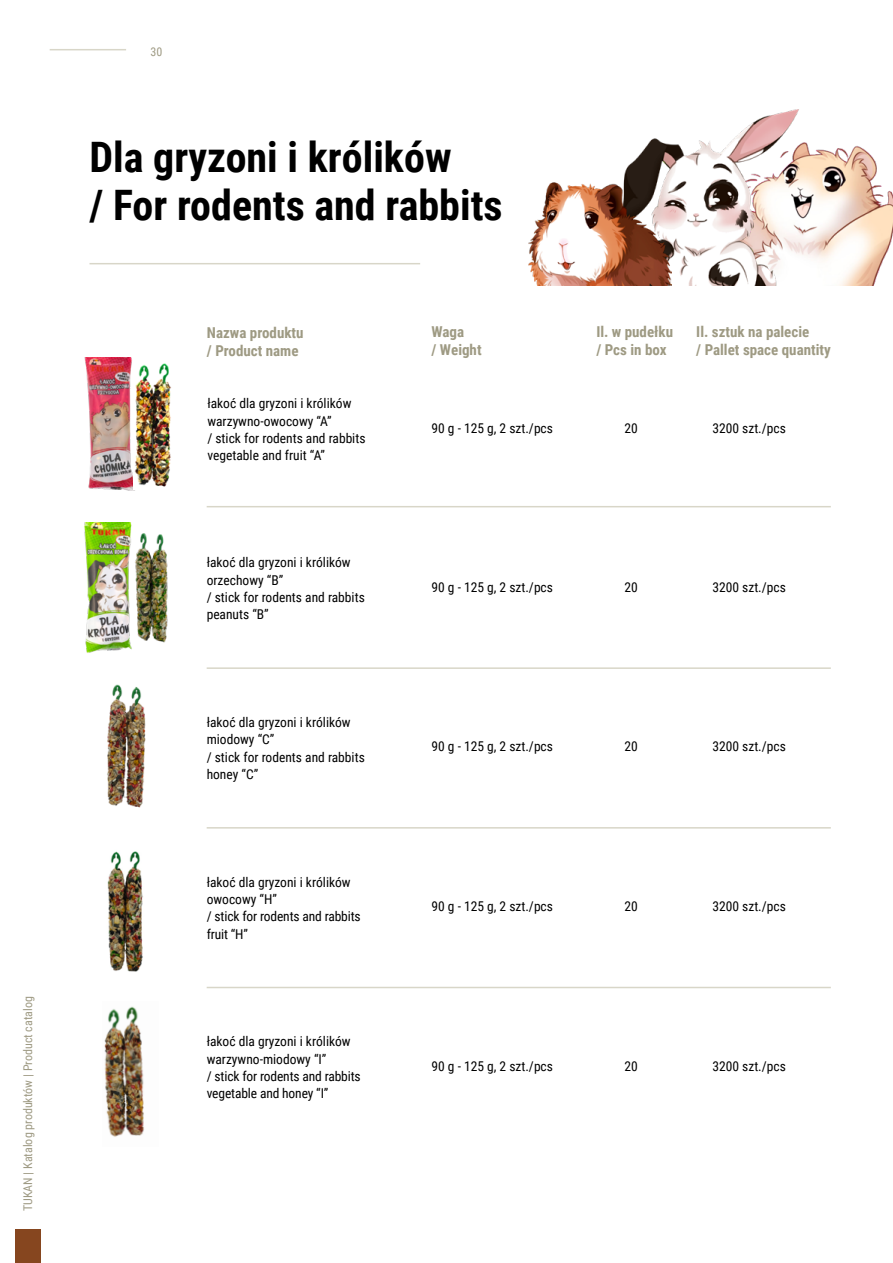
<style>
.page{position:relative;width:893px;height:1263px;background:#fff}
.page>*{position:absolute;margin:0;border:0;box-sizing:border-box;transform-origin:0 0}
.t1{font:700 42px/48px "Roboto Condensed";color:#000}
.t2{font:700 15px/18px "Roboto Condensed";color:#9e9a83}
.t3{font:13.5px/17.4px "Roboto Condensed";color:#000}
.t4{font:12px "Roboto Condensed";color:#9e9a83}
</style>
<div class="page">
<div style="left:15px;top:1229px;width:26px;height:34px;background:#86461f"></div>
<hr style="left:50px;top:49px;width:76px;height:1px;background:#d8d6c8">
<hr style="left:89px;top:263px;width:331px;height:1px;background:#d8d6c8">
<img style="left:804px;top:142px;width:89px;height:143px">
<img style="left:623px;top:109px;width:181px;height:176px">
<img style="left:528px;top:181px;width:144px;height:105px">
<hr style="left:207px;top:667px;width:624px;height:2px;background:#d8d6c8">
<hr style="left:207px;top:827px;width:624px;height:1px;background:#d8d6c8">
<hr style="left:207px;top:987px;width:624px;height:1px;background:#d8d6c8">
<hr style="left:207px;top:506px;width:624px;height:1px;background:#d8d6c8">
<img style="left:84px;top:358px;width:51px;height:133px">
<img style="left:84px;top:523px;width:48px;height:130px">
<img style="left:133px;top:362px;width:38px;height:128px">
<img style="left:130px;top:533px;width:38px;height:109px">
<img style="left:107px;top:684px;width:39px;height:124px">
<img style="left:107px;top:851px;width:36px;height:121px">
<img style="left:104px;top:1006px;width:40px;height:131px">
<p class="t4" style="left:19px;top:1211px;width:216px;rotate:-90deg">TUKAN | Katalog produktów | Product catalog</p>
<p class="t4" style="left:150px;top:43px;width:13px">30</p>
<h1 class="t1" style="left:89px;top:131px;width:415px">Dla gryzoni i królików<br>/ For rodents and rabbits</h1>
<p class="t2" style="left:207px;top:323px;width:98px">Nazwa produktu / Product name</p>
<p class="t3" style="left:207px;top:394px;width:160px">łakoć dla gryzoni i królików warzywno-owocowy “A”<br>/ stick for rodents and rabbits vegetable and fruit “A”</p>
<p class="t3" style="left:207px;top:553px;width:160px">łakoć dla gryzoni i królików orzechowy “B”<br>/ stick for rodents and rabbits peanuts “B”</p>
<p class="t3" style="left:207px;top:713px;width:160px">łakoć dla gryzoni i królików miodowy “C”<br>/ stick for rodents and rabbits honey “C”</p>
<p class="t3" style="left:207px;top:872px;width:156px">łakoć dla gryzoni i królików owocowy “H”<br>/ stick for rodents and rabbits fruit “H”</p>
<p class="t3" style="left:207px;top:1032px;width:156px">łakoć dla gryzoni i królików warzywno-miodowy “I”<br>/ stick for rodents and rabbits vegetable and honey “I”</p>
<p class="t2" style="left:431px;top:322px;width:52px">Waga<br>/ Weight</p>
<p class="t2" style="left:596px;top:322px;width:78px">Il. w pudełku / Pcs in box</p>
<p class="t2" style="left:696px;top:322px;width:136px">Il. sztuk na palecie<br>/ Pallet space quantity</p>
<p class="t3" style="left:431px;top:419px;width:123px">90 g - 125 g, 2 szt./pcs</p>
<p class="t3" style="left:625px;top:419px;width:15px">20</p>
<p class="t3" style="left:712px;top:419px;width:75px">3200 szt./pcs</p>
<p class="t3" style="left:431px;top:578px;width:123px">90 g - 125 g, 2 szt./pcs</p>
<p class="t3" style="left:625px;top:578px;width:15px">20</p>
<p class="t3" style="left:712px;top:578px;width:75px">3200 szt./pcs</p>
<p class="t3" style="left:431px;top:737px;width:123px">90 g - 125 g, 2 szt./pcs</p>
<p class="t3" style="left:625px;top:737px;width:15px">20</p>
<p class="t3" style="left:712px;top:737px;width:75px">3200 szt./pcs</p>
<p class="t3" style="left:431px;top:897px;width:123px">90 g - 125 g, 2 szt./pcs</p>
<p class="t3" style="left:625px;top:897px;width:15px">20</p>
<p class="t3" style="left:712px;top:897px;width:75px">3200 szt./pcs</p>
<p class="t3" style="left:431px;top:1057px;width:123px">90 g - 125 g, 2 szt./pcs</p>
<p class="t3" style="left:625px;top:1057px;width:15px">20</p>
<p class="t3" style="left:712px;top:1057px;width:75px">3200 szt./pcs</p>
</div>
